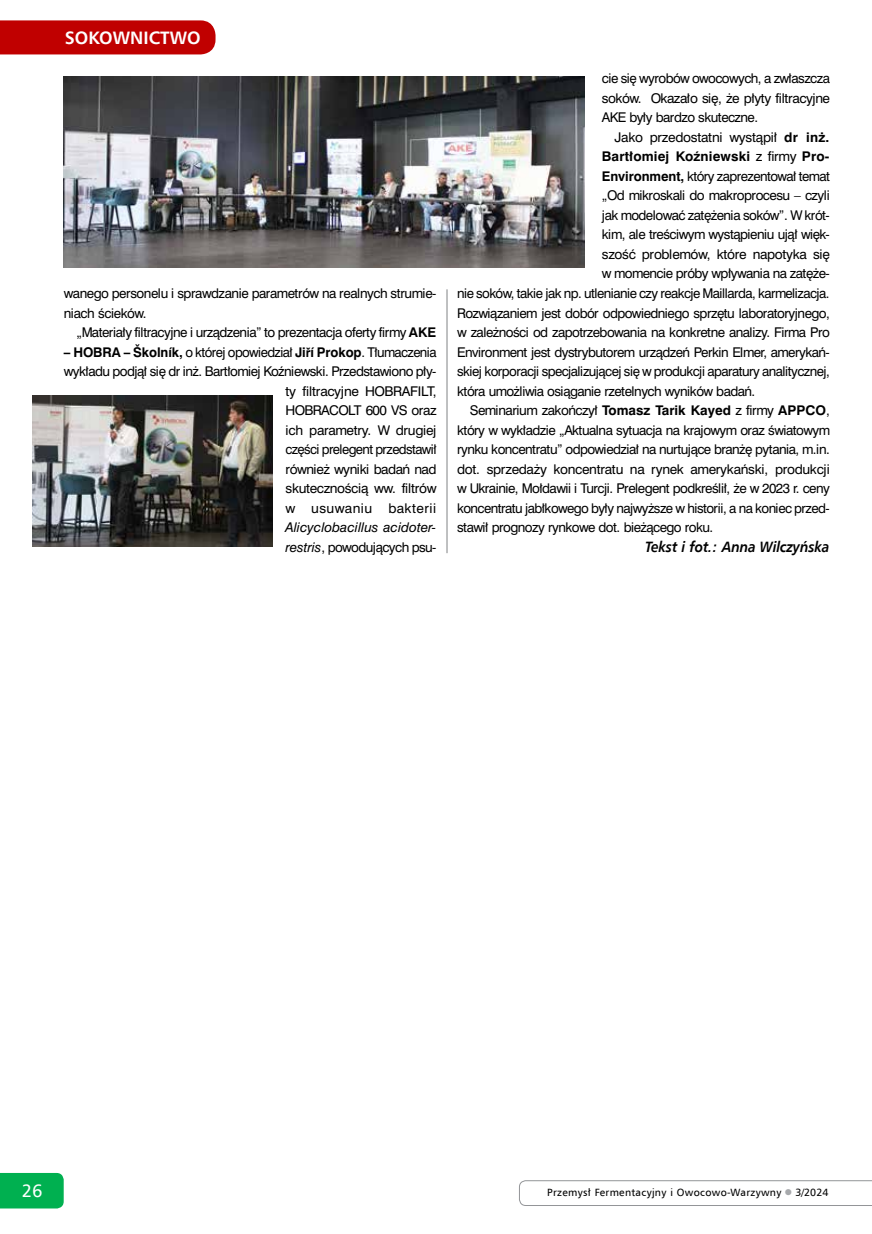
<style>
.page{position:relative;width:872px;height:1234px;background:#fff}
.page>*{position:absolute;margin:0;border:0;box-sizing:border-box;transform-origin:0 0}
.t1{font:700 18px "Humnst 777 EU";color:#fff}
.t2{font:18px "Humnst 777 EU";color:#fff}
.t3{font:italic 700 15px "Humnst 777 EU";letter-spacing:-.01em;color:#000;scale:.9 1}
.t4{font:12.45px/19.5px "Swis 721 PL";letter-spacing:-.005em;color:#000;text-align:justify}
.t5{font:12.45px "Swis 721 PL";letter-spacing:.015em;color:#000}
.t6{font:italic 12.45px/19.5px "Swis 721 PL";color:#000}
.t7{font:700 12.45px "Swis 721 PL";letter-spacing:.01em;color:#000}
.t8{font:12.45px "Swis 721 PL";letter-spacing:.07em;color:#000}
.t9{font:10.5px "Humnst 777 EU";letter-spacing:.03em;color:#000}
.s1{font-weight:700}
.s2{font-family:"Arial";font-weight:700}
.s3{font-style:normal}
.s4{font-weight:400}
.s5{color:#a7a9ac}
</style>
<div class="page">
<hr style="left:446px;top:289px;width:1px;height:264px;background:#808285">
<img style="left:64px;top:76px;width:521px;height:192px">
<img style="left:32px;top:395px;width:241px;height:151px">
<svg style="left:519px;top:1180px;width:353px;height:25px"></svg>
<div style="left:0;top:20px;width:215px;height:34px;background:#c00000"></div>
<div style="left:0;top:1172px;width:64px;height:36px;background:#00b050"></div>
<h1 class="t1" style="left:65px;top:27px;width:137px">SOKOWNICTWO</h1>
<p class="t4" style="left:64px;top:283px;width:374px">wanego personelu i sprawdzanie parametrów na realnych strumie&shy;niach ścieków.</p>
<p class="t4" style="left:77px;top:322px;width:361px">„Materiały filtracyjne i urządzenia” to prezentacja oferty firmy <span class="s1">AKE</span></p>
<p class="t4" style="left:64px;top:342px;width:374px"><span class="s1">– HOBRA – Školník,</span> o której opowiedział <span class="s1">Ji</span><span class="s2">ř</span><span class="s1">í Prokop</span>. Tłumaczenia</p>
<p class="t4" style="left:64px;top:361px;width:374px">wykładu podjął się dr inż. Bartłomiej Koźniewski. Przedstawiono pły-</p>
<p class="t5" style="left:285px;top:382px;width:152px">ty filtracyjne HOBRAFILT,</p>
<p class="t4" style="left:285px;top:400px;width:152px">HOBRACOLT 600 VS oraz</p>
<p class="t5" style="left:285px;top:421px;width:152px">ich parametry. W drugiej</p>
<p class="t4" style="left:285px;top:439px;width:152px">części prelegent przedstawił</p>
<p class="t4" style="left:285px;top:459px;width:152px">również wyniki badań nad</p>
<p class="t4" style="left:285px;top:478px;width:152px">skutecznością ww. filtrów</p>
<p class="t4" style="left:285px;top:498px;width:11px">w</p>
<p class="t8" style="left:311px;top:499px;width:62px">usuwaniu</p>
<p class="t8" style="left:388px;top:499px;width:49px">bakterii</p>
<p class="t6" style="left:285px;top:517px;width:152px">Alicyclobacillus acidoter&shy;restris<span class="s3">, powodujących psu-</span></p>
<p class="t4" style="left:602px;top:69px;width:229px">cie się wyrobów owocowych, a zwłaszcza soków. Okazało się, że płyty filtracyjne AKE były bardzo skuteczne.</p>
<p class="t5" style="left:614px;top:129px;width:216px">Jako przedostatni wystąpił <span class="s1">dr inż.</span></p>
<p class="t7" style="left:602px;top:148px;width:229px">Bartłomiej Koźniewski <span class="s4">z firmy</span> Pro-</p>
<p class="t4" style="left:602px;top:166px;width:229px"><span class="s1">Environment,</span> który zaprezentował temat</p>
<p class="t4" style="left:602px;top:186px;width:229px">„Od mikroskali do makroprocesu – czyli</p>
<p class="t4" style="left:602px;top:205px;width:229px">jak modelować zatężenia soków”. W krót-</p>
<p class="t4" style="left:602px;top:225px;width:229px">kim, ale treściwym wystąpieniu ujął więk-</p>
<p class="t5" style="left:602px;top:246px;width:229px">szość problemów, które napotyka się</p>
<p class="t4" style="left:602px;top:264px;width:229px">w momencie próby wpływania na zatęże-</p>
<p class="t4" style="left:457px;top:283px;width:373px">nie soków, takie jak np. utlenianie czy reakcje Maillarda, karmelizacja.</p>
<p class="t4" style="left:457px;top:303px;width:374px">Rozwiązaniem jest dobór odpowiedniego sprzętu laboratoryjnego,</p>
<p class="t4" style="left:457px;top:322px;width:374px">w zależności od zapotrzebowania na konkretne analizy. Firma Pro</p>
<p class="t4" style="left:457px;top:342px;width:374px">Environment jest dystrybutorem urządzeń Perkin Elmer, amerykań-</p>
<p class="t4" style="left:457px;top:361px;width:374px">skiej korporacji specjalizującej się w produkcji aparatury analitycznej,</p>
<p class="t4" style="left:457px;top:381px;width:299px">która umożliwia osiąganie rzetelnych wyników badań.</p>
<p class="t4" style="left:470px;top:400px;width:361px">Seminarium zakończył <span class="s1">Tomasz Tarik Kayed</span> z firmy <span class="s1">APPCO</span>,</p>
<p class="t4" style="left:457px;top:420px;width:374px">który w wykładzie „Aktualna sytuacja na krajowym oraz światowym</p>
<p class="t4" style="left:457px;top:439px;width:374px">rynku koncentratu” odpowiedział na nurtujące branżę pytania, m.in.</p>
<p class="t5" style="left:457px;top:460px;width:374px">dot. sprzedaży koncentratu na rynek amerykański, produkcji</p>
<p class="t4" style="left:457px;top:478px;width:374px">w Ukrainie, Mołdawii i Turcji. Prelegent podkreślił, że w 2023 r. ceny</p>
<p class="t4" style="left:457px;top:498px;width:374px">koncentratu jabłkowego były najwyższe w historii, a na koniec przed-</p>
<p class="t4" style="left:457px;top:517px;width:257px">stawił prognozy rynkowe dot. bieżącego roku.</p>
<p class="t3" style="left:645px;top:536px;width:206px">Tekst i fot.: Anna Wilczyńska</p>
<h1 class="t2" style="left:21px;top:1179px;width:22px">26</h1>
<p class="t9" style="left:547px;top:1185px;width:282px">Przemysł Fermentacyjny i Owocowo-Warzywny <span class="s5">●</span> 3/2024</p>
</div>
